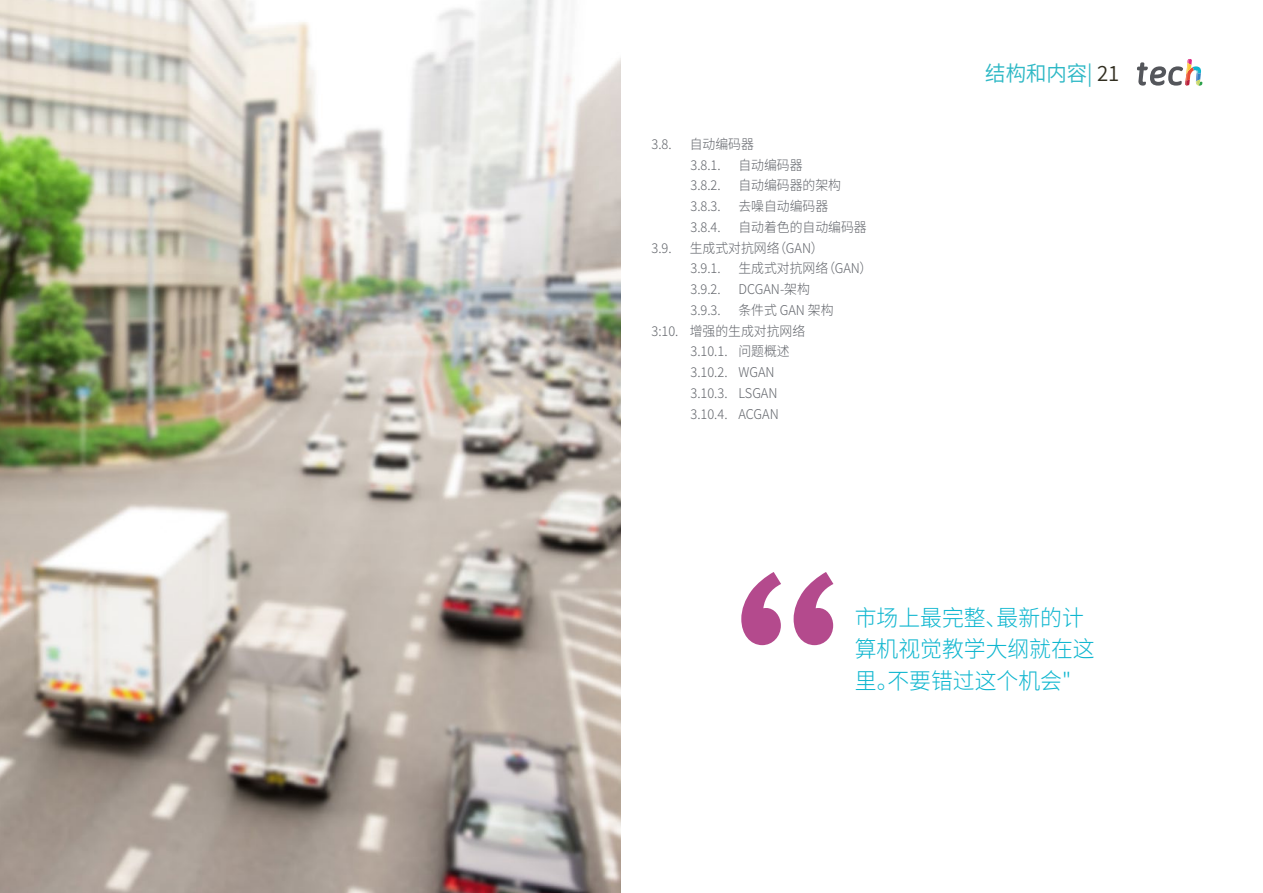
<style>
.page{position:relative;width:1263px;height:893px;background:#fff}
.page>*{position:absolute;margin:0;border:0;box-sizing:border-box;transform-origin:0 0}
.t1{font:300 22.5px/31.5px "Source Han Sans CN";color:#0fb6cf}
.t2{font:21px "Source Han Sans CN";color:#2db8c5}
.t3{font:300 13.5px/20.7px "Source Han Sans CN";color:#61646a;scale:.95 1}
.s1{color:#312e20}
</style>
<div class="page">
<svg style="left:1137px;top:59px;width:65px;height:27px"></svg>
<svg style="left:741px;top:572px;width:92px;height:73px"></svg>
<img style="left:0;top:0;width:621px;height:893px">
<p class="t3" style="left:651px;top:134px;width:23px">3.8.</p>
<p class="t3" style="left:690px;top:134px;width:69px">自动编码器<br>3.8.1.</p>
<p class="t3" style="left:738px;top:155px;width:69px">自动编码器</p>
<p class="t3" style="left:690px;top:175px;width:33px">3.8.2.</p>
<p class="t3" style="left:738px;top:175px;width:109px">自动编码器的架构</p>
<p class="t3" style="left:690px;top:196px;width:33px">3.8.3.</p>
<p class="t3" style="left:738px;top:196px;width:96px">去噪自动编码器</p>
<p class="t3" style="left:690px;top:217px;width:33px">3.8.4.</p>
<p class="t3" style="left:738px;top:217px;width:136px">自动着色的自动编码器</p>
<p class="t3" style="left:651px;top:238px;width:23px">3.9.</p>
<p class="t3" style="left:690px;top:238px;width:142px">生成式对抗网络（GAN）<br>3.9.1.</p>
<p class="t3" style="left:738px;top:258px;width:142px">生成式对抗网络（GAN）</p>
<p class="t3" style="left:690px;top:279px;width:33px">3.9.2.</p>
<p class="t3" style="left:738px;top:279px;width:77px">DCGAN-架构</p>
<p class="t3" style="left:690px;top:300px;width:33px">3.9.3.</p>
<p class="t3" style="left:738px;top:300px;width:102px">条件式 GAN 架构</p>
<p class="t3" style="left:651px;top:321px;width:163px">3:10. 增强的生成对抗网络</p>
<p class="t3" style="left:690px;top:341px;width:106px">3.10.1. 问题概述</p>
<p class="t3" style="left:690px;top:362px;width:90px">3.10.2. WGAN</p>
<p class="t3" style="left:690px;top:383px;width:93px">3.10.3. LSGAN</p>
<p class="t3" style="left:690px;top:404px;width:94px">3.10.4. ACGAN</p>
<h2 class="t2" style="left:985px;top:61px;width:136px">结构和内容| <span class="s1">21</span></h2>
<h1 class="t1" style="left:855px;top:602px;width:242px">市场上最完整、最新的计算机视觉教学大纲就在这里。不要错过这个机会"</h1>
</div>
